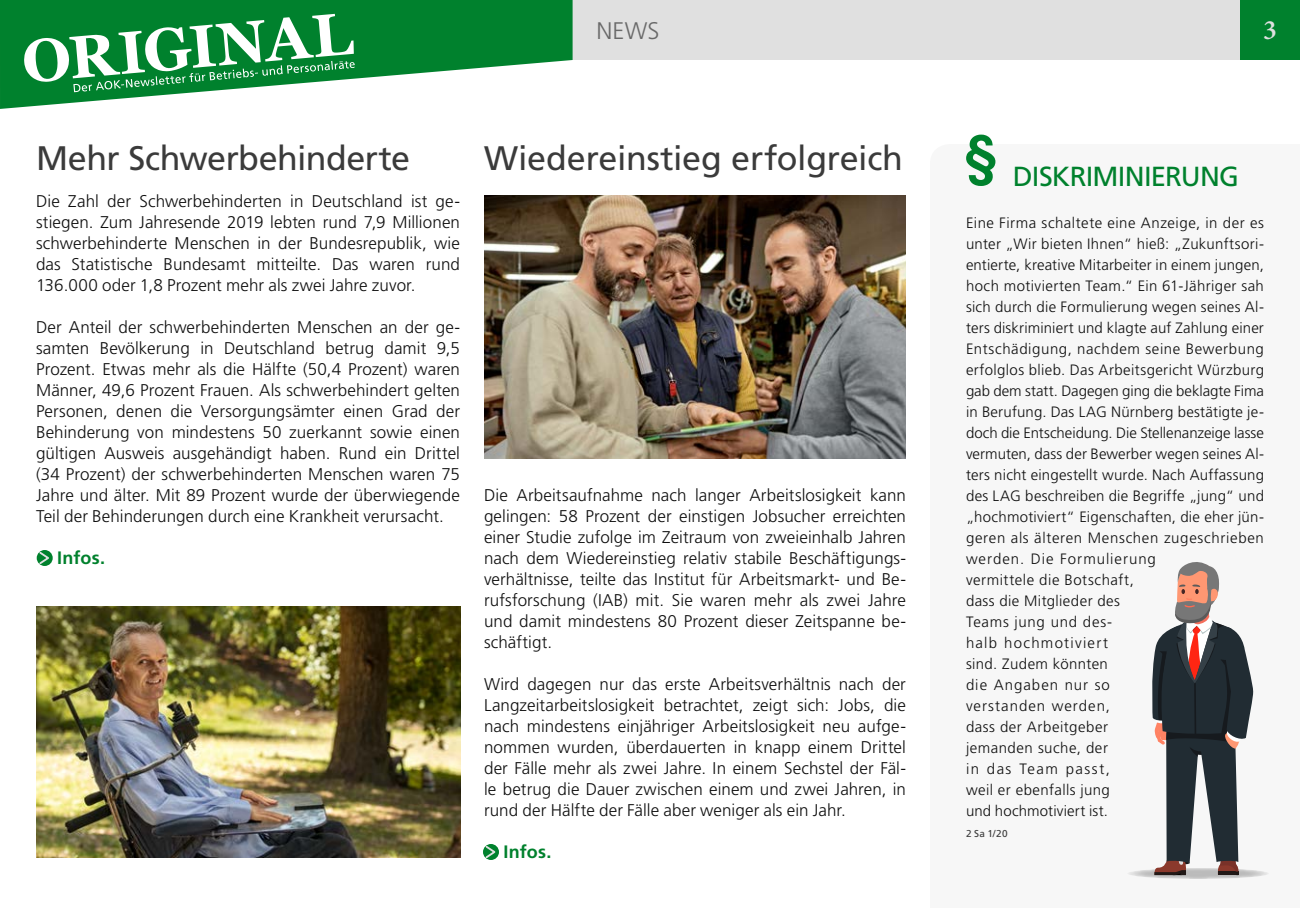
<style>
.page{position:relative;width:1300px;height:908px;background:#fff}
.page>*{position:absolute;margin:0;border:0;box-sizing:border-box;transform-origin:0 0}
.t1{font:34px "Frutiger LT";letter-spacing:-.01em;color:#3b3b3b}
.t2{font:600 28px "Minion Pro";color:#e0e0e0}
.t3{font:27.6px "Frutiger LT";letter-spacing:-.025em;color:#00812d}
.t4{font:300 24px "Frutiger LT";color:#696969}
.t5{font:700 18px "Frutiger LT";letter-spacing:.005em;color:#00812d}
.t6{font:300 17px/21px "Frutiger LT";letter-spacing:.005em;color:#0f0f0f;text-align:justify}
.t7{font:300 15px/21px "Frutiger LT";letter-spacing:.02em;color:#0f0f0f}
.t8{font:10px "Frutiger LT";color:#3b3b3b}
</style>
<div class="page">
<svg style="left:1127px;top:868px;width:142px;height:11px"></svg>
<img style="left:484px;top:196px;width:422px;height:263px">
<img style="left:36px;top:606px;width:424px;height:252px">
<svg style="left:483px;top:844px;width:16px;height:16px"></svg>
<svg style="left:484px;top:844px;width:14px;height:16px"></svg>
<svg style="left:37px;top:550px;width:16px;height:16px"></svg>
<svg style="left:38px;top:550px;width:14px;height:16px"></svg>
<svg style="left:1150px;top:562px;width:103px;height:313px"></svg>
<svg style="left:966px;top:135px;width:29px;height:51px"></svg>
<div style="left:573px;top:0;width:727px;height:60px;background:#e0e0e0"></div>
<div style="left:1240px;top:0;width:60px;height:60px;background:#00812d"></div>
<svg style="left:0;top:0;width:573px;height:109px;fill:#00812d"></svg>
<svg style="left:24px;top:14px;width:331px;height:78px"></svg>
<h3 class="t4" style="left:597px;top:17px;width:64px">NEWS</h3>
<h2 class="t2" style="left:1263px;top:11px;width:15px">3</h2>
<h1 class="t1" style="left:36px;top:138px;width:376px">Mehr Schwerbehinderte</h1>
<p class="t6" style="left:36px;top:191px;width:426px">Die Zahl der Schwerbehinderten in Deutschland ist ge&shy;stiegen. Zum Jahresende 2019 lebten rund 7,9 Millionen schwerbehinderte Menschen in der Bundesrepublik, wie das Statistische Bundesamt mitteilte. Das waren rund 136.000 oder 1,8 Prozent mehr als zwei Jahre zuvor.</p>
<p class="t6" style="left:36px;top:317px;width:426px">Der Anteil der schwerbehinderten Menschen an der ge&shy;samten Bevölkerung in Deutschland betrug damit 9,5<br>Prozent. Etwas mehr als die Hälfte (50,4 Prozent) waren Männer, 49,6 Prozent Frauen. Als schwerbehindert gelten Personen, denen die Versorgungsämter einen Grad der Behinderung von mindestens 50 zuerkannt sowie einen gültigen Ausweis ausgehändigt haben. Rund ein Drittel (34 Prozent) der schwerbehinderten Menschen waren 75<br>Jahre und älter. Mit 89 Prozent wurde der überwiegende Teil der Behinderungen durch eine Krankheit verursacht.</p>
<p class="t5" style="left:57px;top:547px;width:49px">Infos.</p>
<h1 class="t1" style="left:484px;top:138px;width:420px">Wiedereinstieg erfolgreich</h1>
<p class="t6" style="left:484px;top:485px;width:424px">Die Arbeitsaufnahme nach langer Arbeitslosigkeit kann gelingen: 58 Prozent der einstigen Jobsucher erreichten einer Studie zufolge im Zeitraum von zweieinhalb Jahren nach dem Wiedereinstieg relativ stabile Beschäftigungs&shy;verhältnisse, teilte das Institut für Arbeitsmarkt- und Be&shy;rufsforschung (IAB) mit. Sie waren mehr als zwei Jahre und damit mindestens 80 Prozent dieser Zeitspanne be&shy;schäftigt.</p>
<p class="t6" style="left:484px;top:674px;width:423px">Wird dagegen nur das erste Arbeitsverhältnis nach der Langzeitarbeitslosigkeit betrachtet, zeigt sich: Jobs, die nach mindestens einjähriger Arbeitslosigkeit neu aufge&shy;nommen wurden, überdauerten in knapp einem Drittel der Fälle mehr als zwei Jahre. In einem Sechstel der Fäl&shy;le betrug die Dauer zwischen einem und zwei Jahren, in rund der Hälfte der Fälle aber weniger als ein Jahr.</p>
<p class="t5" style="left:504px;top:841px;width:49px">Infos.</p>
<h3 class="t3" style="left:1013px;top:160px;width:228px">DISKRIMINIERUNG</h3>
<p class="t7" style="left:966px;top:213px;width:300px">Eine Firma schaltete eine Anzeige, in der es unter „Wir bieten Ihnen“ hieß: „Zukunftsori&shy;entierte, kreative Mitarbeiter in einem jungen, hoch motivierten Team.“ Ein 61-Jähriger sah sich durch die Formulierung wegen seines Al&shy;ters diskriminiert und klagte auf Zahlung einer Entschädigung, nachdem seine Bewerbung erfolglos blieb. Das Arbeitsgericht Würzburg gab dem statt. Dagegen ging die beklagte Fima in Berufung. Das LAG Nürnberg bestätigte je&shy;doch die Entscheidung. Die Stellenanzeige lasse vermuten, dass der Bewerber wegen seines Al&shy;ters nicht eingestellt wurde. Nach Auffassung des LAG beschreiben die Begriffe „jung“ und „hochmotiviert“ Eigenschaften, die eher jün&shy;geren als älteren Menschen zugeschrieben werden. Die Formulierung<br>vermittele die Botschaft,<br>dass die Mitglieder des<br>Teams jung und des-<br>halb hochmotiviert<br>sind. Zudem könnten<br>die Angaben nur so<br>verstanden werden,<br>dass der Arbeitgeber<br>jemanden suche, der<br>in das Team passt,<br>weil er ebenfalls jung<br>und hochmotiviert ist.</p>
<p class="t8" style="left:966px;top:828px;width:43px">2 Sa 1/20</p>
</div>
